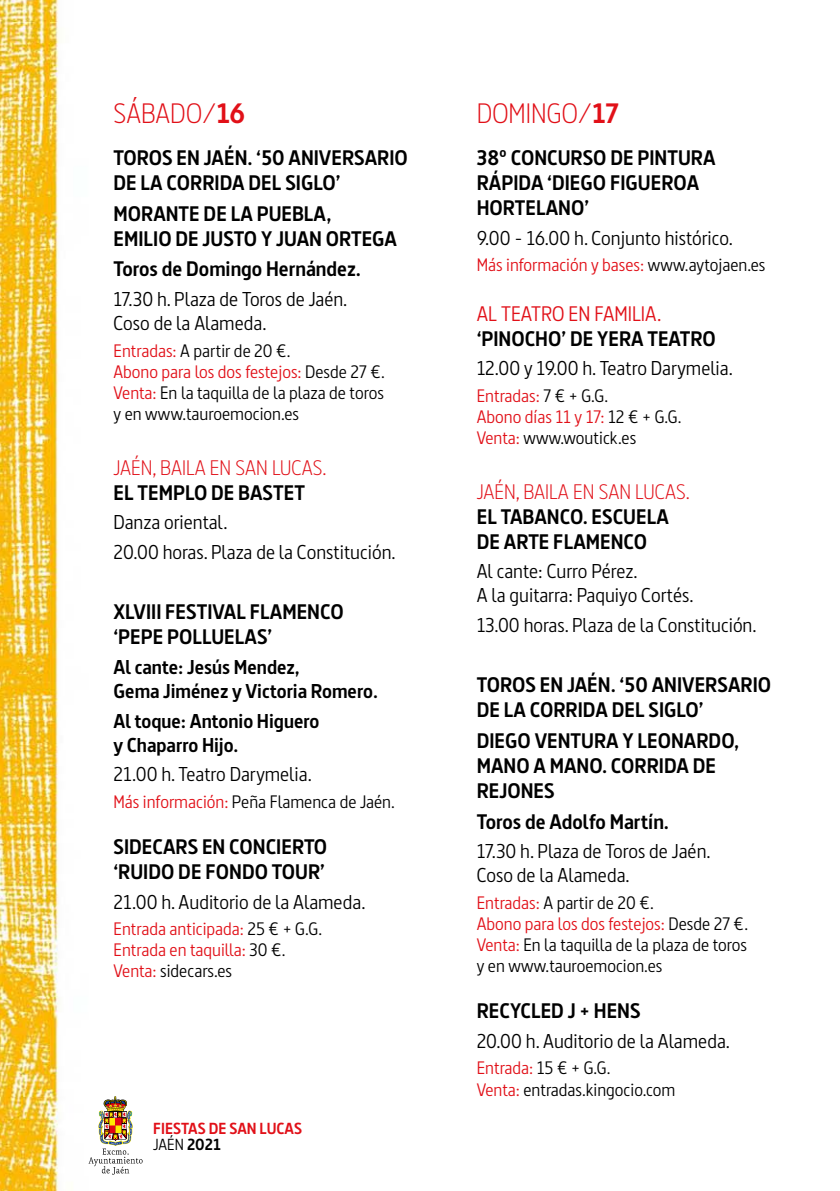
<style>
.page{position:relative;width:840px;height:1191px;background:#fff}
.page>*{position:absolute;margin:0;border:0;box-sizing:border-box;transform-origin:0 0}
.t1{font:300 28px "Dsignes";color:#e11018}
.t2{font:700 21px/25px "Dsignes";color:#000}
.t3{font:300 21px "Dsignes";color:#e11018}
.t4{font:21px "Dsignes";color:#e11018}
.t5{font:20px/24px "Dsignes";color:#000}
.t6{font:700 20px/24px "Dsignes";color:#000}
.t7{font:18px/21px "Dsignes";color:#000}
.t8{font:18px/21px "Dsignes";color:#e11018}
.t9{font:700 16px/16px "Dsignes";color:#e11018}
.s1{font-weight:700}
.s2{color:#e11018}
.s3{color:#000}
.s4{font-weight:400;color:#000}
</style>
<div class="page">
<img style="left:0;top:0;width:59px;height:1191px">
<img style="left:88px;top:1096px;width:54px;height:78px">
<h1 class="t1" style="left:113px;top:97px;width:133px">SÁBADO/<span class="s1">16</span></h1>
<p class="t2" style="left:113px;top:145px;width:296px">TOROS EN JAÉN. ‘50 ANIVERSARIO<br>DE LA CORRIDA DEL SIGLO’</p>
<p class="t2" style="left:113px;top:201px;width:285px">MORANTE DE LA PUEBLA,<br>EMILIO DE JUSTO Y JUAN ORTEGA</p>
<p class="t2" style="left:113px;top:256px;width:249px">Toros de Domingo Hernández.</p>
<p class="t5" style="left:113px;top:287px;width:235px">17.30 h. Plaza de Toros de Jaén.<br>Coso de la Alameda.</p>
<p class="t7" style="left:113px;top:340px;width:273px"><span class="s2">Entradas:</span> A partir de 20 €.<br><span class="s2">Abono para los dos festejos:</span> Desde 27 €.<br><span class="s2">Venta:</span> En la taquilla de la plaza de toros y en www.tauroemocion.es</p>
<p class="t3" style="left:113px;top:455px;width:214px">JAÉN, BAILA EN SAN LUCAS.</p>
<p class="t2" style="left:113px;top:479px;width:193px">EL TEMPLO DE BASTET</p>
<p class="t5" style="left:113px;top:507px;width:283px;line-height:29.6px">Danza oriental.<br>20.00 horas. Plaza de la Constitución.</p>
<p class="t2" style="left:113px;top:599px;width:232px">XLVIII FESTIVAL FLAMENCO ‘PEPE POLLUELAS’</p>
<p class="t6" style="left:113px;top:654px;width:266px">Al cante: Jesús Mendez,<br>Gema Jiménez y Victoria Romero.</p>
<p class="t6" style="left:113px;top:708px;width:207px">Al toque: Antonio Higuero y Chaparro Hijo.</p>
<p class="t5" style="left:113px;top:762px;width:200px">21.00 h. Teatro Darymelia.</p>
<p class="t7" style="left:113px;top:791px;width:283px"><span class="s2">Más información:</span> Peña Flamenca de Jaén.</p>
<p class="t2" style="left:113px;top:834px;width:215px">SIDECARS EN CONCIERTO ‘RUIDO DE FONDO TOUR’</p>
<p class="t5" style="left:113px;top:889px;width:253px">21.00 h. Auditorio de la Alameda.</p>
<p class="t8" style="left:113px;top:918px;width:210px">Entrada anticipada: <span class="s3">25 € + G.G.<br></span>Entrada en taquilla: <span class="s3">30 €.<br></span>Venta: <span class="s3">sidecars.es</span></p>
<p class="t9" style="left:153px;top:1119px;width:150px">FIESTAS DE SAN LUCAS<br><span class="s4">JAÉN</span> <span class="s3">2021</span></p>
<h1 class="t1" style="left:476px;top:97px;width:143px">DOMINGO/<span class="s1">17</span></h1>
<p class="t2" style="left:476px;top:145px;width:240px">38º CONCURSO DE PINTURA<br>RÁPIDA ‘DIEGO FIGUEROA<br>HORTELANO’</p>
<p class="t5" style="left:476px;top:225px;width:257px">9.00 - 16.00 h. Conjunto histórico.</p>
<p class="t8" style="left:476px;top:254px;width:290px">Más información y bases: <span class="s3">www.aytojaen.es</span></p>
<p class="t4" style="left:476px;top:301px;width:186px">AL TEATRO EN FAMILIA.</p>
<p class="t2" style="left:476px;top:325px;width:240px">‘PINOCHO’ DE YERA TEATRO</p>
<p class="t5" style="left:476px;top:356px;width:257px">12.00 y 19.00 h. Teatro Darymelia.</p>
<p class="t8" style="left:476px;top:385px;width:206px">Entradas: <span class="s3">7 € + G.G.<br></span>Abono días 11 y 17: <span class="s3">12 € + G.G.<br></span>Venta: <span class="s3">www.woutick.es</span></p>
<p class="t3" style="left:476px;top:479px;width:214px">JAÉN, BAILA EN SAN LUCAS.</p>
<p class="t2" style="left:476px;top:503px;width:193px">EL TABANCO. ESCUELA<br>DE ARTE FLAMENCO</p>
<p class="t5" style="left:476px;top:559px;width:218px">Al cante: Curro Pérez.<br>A la guitarra: Paquiyo Cortés.</p>
<p class="t5" style="left:476px;top:612px;width:281px">13.00 horas. Plaza de la Constitución.</p>
<p class="t2" style="left:476px;top:672px;width:296px">TOROS EN JAÉN. ‘50 ANIVERSARIO<br>DE LA CORRIDA DEL SIGLO’</p>
<p class="t2" style="left:476px;top:728px;width:264px">DIEGO VENTURA Y LEONARDO,<br>MANO A MANO. CORRIDA DE<br>REJONES</p>
<p class="t2" style="left:476px;top:808px;width:194px">Toros de Adolfo Martín.</p>
<p class="t5" style="left:476px;top:839px;width:235px">17.30 h. Plaza de Toros de Jaén.<br>Coso de la Alameda.</p>
<p class="t7" style="left:476px;top:892px;width:273px"><span class="s2">Entradas:</span> A partir de 20 €.<br><span class="s2">Abono para los dos festejos:</span> Desde 27 €.<br><span class="s2">Venta:</span> En la taquilla de la plaza de toros y en www.tauroemocion.es</p>
<p class="t2" style="left:476px;top:998px;width:165px">RECYCLED J + HENS</p>
<p class="t5" style="left:476px;top:1028px;width:255px">20.00 h. Auditorio de la Alameda.</p>
<p class="t7" style="left:476px;top:1057px;width:200px"><span class="s2">Entrada:</span> 15 € + G.G.<br><span class="s2">Venta:</span> entradas.kingocio.com</p>
</div>
